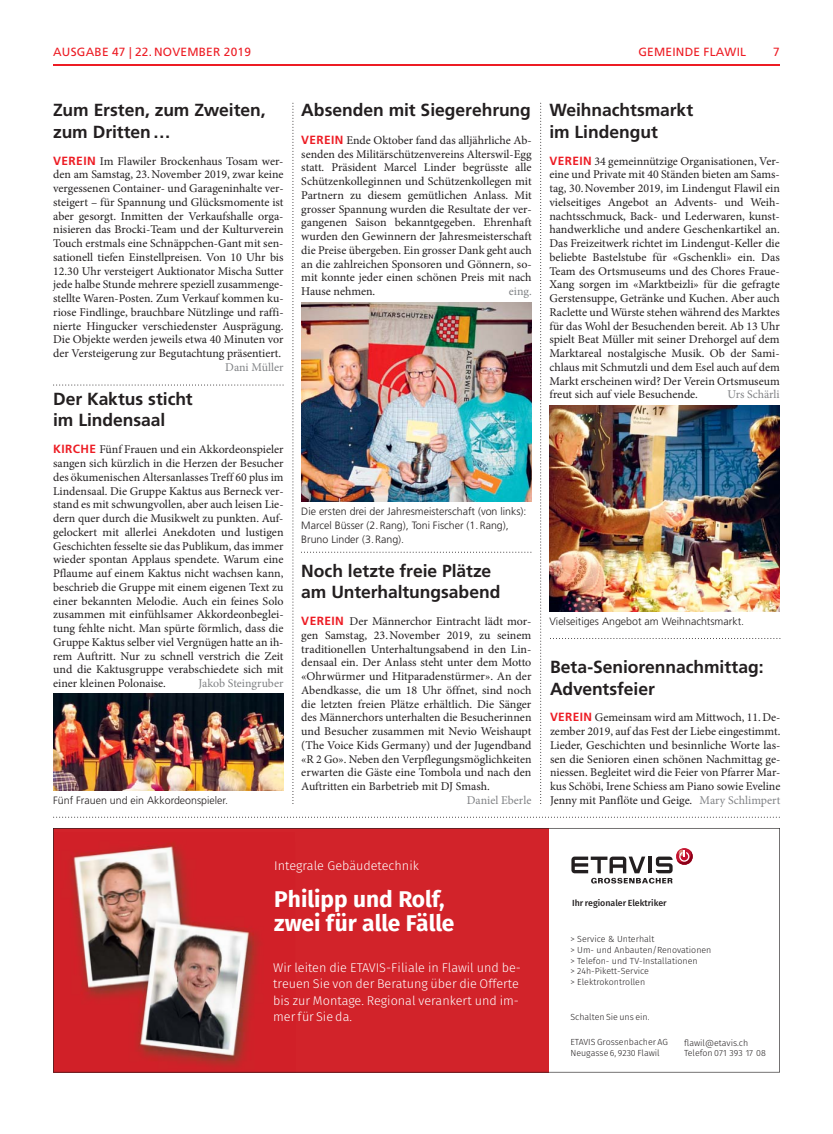
<style>
.page{position:relative;width:833px;height:1134px;background:#fff}
.page>*{position:absolute;margin:0;border:0;box-sizing:border-box;transform-origin:0 0}
.t1{font:700 22.75px/24px "Fira Sans";color:#fff}
.t2{font:700 17.5px/21.2px "Frutiger LT Std";color:#231f20}
.t3{font:300 12.62px/16.4px "Fira Sans";color:#fff}
.t4{font:11.88px/13.8px "Minion Pro";color:#231f20;text-align:justify}
.t5{font:11.88px "Minion Pro";color:#808285}
.t6{font:11.88px "Frutiger LT Std";letter-spacing:.02em;color:#ed1c24}
.t7{font:300 10.62px/13.8px "Frutiger LT Std";color:#231f20}
.t8{font:300 8.88px/10.6px "Fira Sans";color:#231f20}
.t9{font:500 8.88px "Fira Sans";color:#231f20}
.s1{font-family:"Frutiger LT Std";font-weight:700;color:#ed1c24}
.s2{color:#808285}
</style>
<div class="page">
<img style="left:301px;top:302px;width:230px;height:199px">
<img style="left:53px;top:694px;width:230px;height:96px">
<img style="left:549px;top:405px;width:231px;height:206px">
<hr style="left:53px;top:65px;width:727px;height:1px;background:#ed1c24">
<svg style="left:540px;top:103px;width:1px;height:701px"></svg>
<svg style="left:292px;top:103px;width:1px;height:701px"></svg>
<svg style="left:53px;top:817px;width:727px;height:1px"></svg>
<svg style="left:550px;top:638px;width:230px;height:1px"></svg>
<svg style="left:301px;top:552px;width:230px;height:1px"></svg>
<svg style="left:53px;top:384px;width:230px;height:1px"></svg>
<svg style="left:53px;top:828px;width:727px;height:244px;fill:#d2232a"></svg>
<p class="t6" style="left:53px;top:46px;width:199px">AUSGABE 47 | 22. NOVEMBER 2019</p>
<p class="t6" style="left:638px;top:46px;width:109px">GEMEINDE FLAWIL</p>
<p class="t6" style="left:773px;top:46px;width:8px">7</p>
<h2 class="t2" style="left:53px;top:101px;width:214px">Zum Ersten, zum Zweiten, zum Dritten …</h2>
<p class="t4" style="left:53px;top:155px;width:232px"><span class="s1">VEREIN</span> Im Flawiler Brockenhaus Tosam wer&shy;den am Samstag, 23. November 2019, zwar keine vergessenen Container- und Garageninhalte ver&shy;steigert – für Spannung und Glücksmomente ist aber gesorgt. Inmitten der Verkaufshalle orga&shy;nisieren das Brocki-Team und der Kulturverein Touch erstmals eine Schnäppchen-Gant mit sen&shy;sationell tiefen Einstellpreisen. Von 10 Uhr bis 12.30 Uhr versteigert Auktionator Mischa Sutter jede halbe Stunde mehrere speziell zusammenge&shy;stellte Waren-Posten. Zum Verkauf kommen ku&shy;riose Findlinge, brauchbare Nützlinge und raffi&shy;nierte Hingucker verschiedenster Ausprägung.<br>Die Objekte werden jeweils etwa 40 Minuten vor der Versteigerung zur Begutachtung präsentiert.</p>
<p class="t5" style="left:225px;top:362px;width:60px">Dani Müller</p>
<h2 class="t2" style="left:53px;top:389px;width:141px">Der Kaktus sticht im Lindensaal</h2>
<p class="t4" style="left:53px;top:444px;width:232px"><span class="s1">KIRCHE</span> Fünf Frauen und ein Akkordeonspieler sangen sich kürzlich in die Herzen der Besucher des ökumenischen Altersanlasses Treff 60 plus im Lindensaal. Die Gruppe Kaktus aus Berneck ver&shy;stand es mit schwungvollen, aber auch leisen Lie&shy;dern quer durch die Musikwelt zu punkten. Auf&shy;gelockert mit allerlei Anekdoten und lustigen Geschichten fesselte sie das Publikum, das immer wieder spontan Applaus spendete. Warum eine Pflaume auf einem Kaktus nicht wachsen kann, beschrieb die Gruppe mit einem eigenen Text zu einer bekannten Melodie. Auch ein feines Solo zusammen mit einfühlsamer Akkordeonbeglei&shy;tung fehlte nicht. Man spürte förmlich, dass die Gruppe Kaktus selber viel Vergnügen hatte an ih&shy;rem Auftritt. Nur zu schnell verstrich die Zeit und die Kaktusgruppe verabschiedete sich mit einer kleinen Polonaise.</p>
<p class="t5" style="left:198px;top:679px;width:86px">Jakob Steingruber</p>
<p class="t7" style="left:53px;top:794px;width:176px">Fünf Frauen und ein Akkordeonspieler.</p>
<h2 class="t2" style="left:301px;top:101px;width:231px">Absenden mit Siegerehrung</h2>
<p class="t4" style="left:301px;top:134px;width:232px"><span class="s1">VEREIN</span> Ende Oktober fand das alljährliche Ab&shy;senden des Militärschützenvereins Alterswil-Egg statt. Präsident Marcel Linder begrüsste alle Schützenkolleginnen und Schützenkollegen mit Partnern zu diesem gemütlichen Anlass. Mit grosser Spannung wurden die Resultate der ver&shy;gangenen Saison bekanntgegeben. Ehrenhaft wurden den Gewinnern der Jahresmeisterschaft die Preise übergeben. Ein grosser Dank geht auch an die zahlreichen Sponsoren und Gönnern, so&shy;mit konnte jeder einen schönen Preis mit nach Hause nehmen.</p>
<p class="t5" style="left:509px;top:287px;width:24px">eing.</p>
<h2 class="t2" style="left:549px;top:101px;width:145px">Weihnachtsmarkt im Lindengut</h2>
<p class="t4" style="left:549px;top:155px;width:232px"><span class="s1">VEREIN</span> 34 gemeinnützige Organisationen, Ver&shy;eine und Private mit 40 Ständen bieten am Sams&shy;tag, 30. November 2019, im Lindengut Flawil ein vielseitiges Angebot an Advents- und Weih&shy;nachtsschmuck, Back- und Lederwaren, kunst&shy;handwerkliche und andere Geschenkartikel an.<br>Das Freizeitwerk richtet im Lindengut-Keller die beliebte Bastelstube für «Gschenkli» ein. Das Team des Ortsmuseums und des Chores Fraue-Xang sorgen im «Marktbeizli» für die gefragte Gerstensuppe, Getränke und Kuchen. Aber auch Raclette und Würste stehen während des Marktes für das Wohl der Besuchenden bereit. Ab 13 Uhr spielt Beat Müller mit seiner Drehorgel auf dem Marktareal nostalgische Musik. Ob der Sami&shy;chlaus mit Schmutzli und dem Esel auch auf dem Markt erscheinen wird? Der Verein Ortsmuseum freut sich auf viele Besuchende.</p>
<p class="t5" style="left:727px;top:390px;width:54px">Urs Schärli</p>
<p class="t7" style="left:301px;top:505px;width:227px">Die ersten drei der Jahresmeisterschaft (von links):<br>Marcel Büsser (2. Rang), Toni Fischer (1. Rang),<br>Bruno Linder (3. Rang).</p>
<h2 class="t2" style="left:301px;top:561px;width:201px">Noch letzte freie Plätze am Unterhaltungsabend</h2>
<p class="t4" style="left:301px;top:615px;width:232px"><span class="s1">VEREIN</span> Der Männerchor Eintracht lädt mor&shy;gen Samstag, 23. November 2019, zu seinem traditionellen Unterhaltungsabend in den Lin&shy;densaal ein. Der Anlass steht unter dem Motto «Ohrwürmer und Hitparadenstürmer». An der Abendkasse, die um 18 Uhr öffnet, sind noch die letzten freien Plätze erhältlich. Die Sänger des Männerchors unterhalten die Besucherinnen und Besucher zusammen mit Nevio Weishaupt (The Voice Kids Germany) und der Jugendband «R 2 Go». Neben den Verpflegungsmöglichkeiten erwarten die Gäste eine Tombola und nach den Auftritten ein Barbetrieb mit DJ Smash.</p>
<p class="t5" style="left:467px;top:795px;width:66px">Daniel Eberle</p>
<p class="t7" style="left:549px;top:615px;width:196px">Vielseitiges Angebot am Weihnachtsmarkt.</p>
<h2 class="t2" style="left:550px;top:657px;width:215px">Beta-Seniorennachmittag:<br>Adventsfeier</h2>
<p class="t4" style="left:550px;top:712px;width:232px"><span class="s1">VEREIN</span> Gemeinsam wird am Mittwoch, 11. De&shy;zember 2019, auf das Fest der Liebe eingestimmt.<br>Lieder, Geschichten und besinnliche Worte las&shy;sen die Senioren einen schönen Nachmittag ge&shy;niessen. Begleitet wird die Feier von Pfarrer Mar&shy;kus Schöbi, Irene Schiess am Piano sowie Eveline Jenny mit Panflöte und Geige. <span class="s2">Mary Schlimpert</span></p>
<p class="t3" style="left:274px;top:858px;width:146px">Integrale Gebäudetechnik</p>
<h1 class="t1" style="left:274px;top:887px;width:182px">Philipp und Rolf, zwei für alle Fälle</h1>
<p class="t3" style="left:273px;top:960px;width:249px">Wir leiten die ETAVIS-Filiale in Flawil und be&shy;treuen Sie von der Beratung über die Offerte bis zur Montage. Regional verankert und im&shy;mer für Sie da.</p>
<p class="t9" style="left:572px;top:898px;width:96px">Ihr regionaler Elektriker</p>
<p class="t8" style="left:570px;top:934px;width:142px">&gt; Service &amp; Unterhalt<br>&gt; Um- und Anbauten/Renovationen &gt; Telefon- und TV-Installationen<br>&gt; 24h-Pikett-Service<br>&gt; Elektrokontrollen</p>
<p class="t8" style="left:570px;top:1012px;width:81px">Schalten Sie uns ein.</p>
<p class="t8" style="left:570px;top:1037px;width:99px">ETAVIS Grossenbacher AG<br>Neugasse 6, 9230 Flawil</p>
<p class="t8" style="left:684px;top:1038px;width:83px">flawil@etavis.ch<br>Telefon 071 393 17 08</p>
</div>
